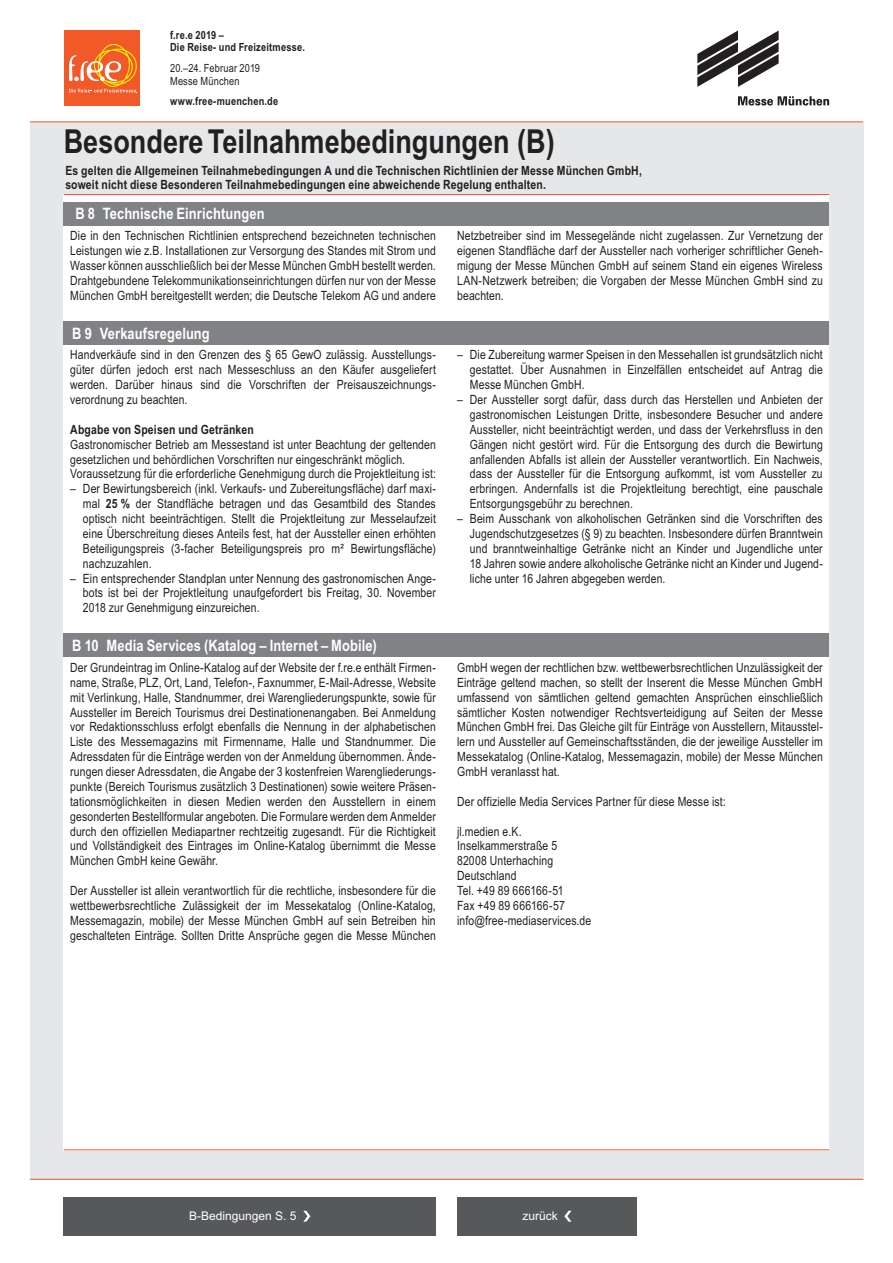
<style>
.page{position:relative;width:893px;height:1263px;background:#fff}
.page>*{position:absolute;margin:0;border:0;box-sizing:border-box;transform-origin:0 0}
.t1{font:700 33px "Arial Narrow";color:#231f20}
.t2{font:700 15.75px "Arial Narrow";letter-spacing:.005em;color:#fff}
.t3{font:12.75px/14.9px "Arial Narrow";letter-spacing:.01em;color:#231f20;text-align:justify}
.t4{font:700 12.75px/14.2px "Arial Narrow";letter-spacing:.015em;color:#231f20}
.t5{font:12px "Arial";color:#fff}
.t6{font:700 11.25px/12.8px "Arial Narrow";letter-spacing:.02em;color:#231f20}
.t7{font:11.25px/12.8px "Arial Narrow";letter-spacing:.015em;color:#231f20}
.s1{font-weight:700}
</style>
<div class="page">
<div style="left:30px;top:122px;width:833px;height:1057px;background:#e6e7e9"></div>
<hr style="left:30px;top:1179px;width:833px;height:1px;background:#f15929">
<div style="left:64px;top:194px;width:765px;height:956px;background:#fff"></div>
<hr style="left:30px;top:121px;width:833px;height:1px;background:#f15929">
<hr style="left:64px;top:1149px;width:765px;height:1px;background:#f15929">
<hr style="left:64px;top:194px;width:765px;height:1px;background:#f15929">
<svg style="left:738px;top:96px;width:91px;height:10px"></svg>
<svg style="left:697px;top:31px;width:82px;height:56px"></svg>
<div style="left:64px;top:1197px;width:372px;height:38px;background:#57585a"></div>
<svg style="left:303px;top:1211px;width:7px;height:11px"></svg>
<div style="left:457px;top:1197px;width:180px;height:38px;background:#57585a"></div>
<svg style="left:564px;top:1211px;width:7px;height:11px"></svg>
<div style="left:64px;top:321px;width:765px;height:23px;background:#808285"></div>
<div style="left:64px;top:634px;width:765px;height:23px;background:#808285"></div>
<div style="left:64px;top:202px;width:765px;height:23px;background:#808285"></div>
<div style="left:64px;top:30px;width:75px;height:75px;background:#f15929"></div>
<svg style="left:69px;top:44px;width:68px;height:49px"></svg>
<p class="t6" style="left:170px;top:28px;width:136px">f.re.e 2019 –<br>Die Reise- und Freizeitmesse.</p>
<p class="t7" style="left:170px;top:61px;width:92px">20.–24. Februar 2019<br>Messe München</p>
<p class="t6" style="left:170px;top:95px;width:110px">www.free-muenchen.de</p>
<h1 class="t1" style="left:64px;top:116px;width:492px">Besondere Teilnahmebedingungen (B)</h1>
<p class="t4" style="left:65px;top:162px;width:578px">Es gelten die Allgemeinen Teilnahmebedingungen A und die Technischen Richtlinien der Messe München GmbH, soweit nicht diese Besonderen Teilnahmebedingungen eine abweichende Regelung enthalten.</p>
<p class="t2" style="left:75px;top:202px;width:191px">B 8 Technische Einrichtungen</p>
<p class="t3" style="left:70px;top:228px;width:367px">Die in den Technischen Richtlinien entsprechend bezeichneten technischen Leistungen wie z.B. Installationen zur Versorgung des Standes mit Strom und Wasser können ausschließlich bei der Messe München GmbH bestellt werden.<br>Drahtgebundene Telekommunikationseinrichtungen dürfen nur von der Messe München GmbH bereitgestellt werden; die Deutsche Telekom AG und andere</p>
<p class="t3" style="left:457px;top:228px;width:367px">Netzbetreiber sind im Messegelände nicht zugelassen. Zur Vernetzung der eigenen Standfläche darf der Aussteller nach vorheriger schriftlicher Geneh&shy;migung der Messe München GmbH auf seinem Stand ein eigenes Wireless LAN-Netzwerk betreiben; die Vorgaben der Messe München GmbH sind zu beachten.</p>
<p class="t2" style="left:72px;top:321px;width:139px">B 9 Verkaufsregelung</p>
<p class="t3" style="left:70px;top:347px;width:367px">Handverkäufe sind in den Grenzen des § 65 GewO zulässig. Ausstellungs&shy;güter dürfen jedoch erst nach Messeschluss an den Käufer ausgeliefert werden. Darüber hinaus sind die Vorschriften der Preisauszeichnungs&shy;verordnung zu beachten.</p>
<p class="t4" style="left:70px;top:421px;width:185px">Abgabe von Speisen und Getränken</p>
<p class="t3" style="left:70px;top:436px;width:367px;text-align:left">Gastronomischer Betrieb am Messestand ist unter Beachtung der geltenden gesetzlichen und behördlichen Vorschriften nur eingeschränkt möglich.<br>Voraussetzung für die erforderliche Genehmigung durch die Projektleitung ist:</p>
<p class="t3" style="left:83px;top:481px;width:354px;text-indent:-13px">– Der Bewirtungsbereich (inkl. Verkaufs- und Zubereitungsfläche) darf maxi&shy;mal <span class="s1">25 %</span> der Standfläche betragen und das Gesamtbild des Standes optisch nicht beeinträchtigen. Stellt die Projektleitung zur Messelaufzeit eine Überschreitung dieses Anteils fest, hat der Aussteller einen erhöhten Beteiligungspreis (3-facher Beteiligungspreis pro m² Bewirtungsfläche) nachzuzahlen.</p>
<p class="t3" style="left:83px;top:570px;width:354px;text-indent:-13px">– Ein entsprechender Standplan unter Nennung des gastronomischen Ange&shy;bots ist bei der Projektleitung unaufgefordert bis Freitag, 30. November 2018 zur Genehmigung einzureichen.</p>
<p class="t2" style="left:72px;top:634px;width:306px">B 10 Media Services (Katalog – Internet – Mobile)</p>
<p class="t3" style="left:70px;top:659px;width:367px">Der Grundeintrag im Online-Katalog auf der Website der f.re.e enthält Firmen&shy;name, Straße, PLZ, Ort, Land, Telefon-, Faxnummer, E-Mail-Adresse, Website mit Verlinkung, Halle, Standnummer, drei Warengliederungspunkte, sowie für Aussteller im Bereich Tourismus drei Destinationenangaben. Bei Anmeldung vor Redaktionsschluss erfolgt ebenfalls die Nennung in der alphabetischen Liste des Messemagazins mit Firmenname, Halle und Standnummer. Die Adressdaten für die Einträge werden von der Anmeldung übernommen. Ände&shy;rungen dieser Adressdaten, die Angabe der 3 kostenfreien Warengliederungs&shy;punkte (Bereich Tourismus zusätzlich 3 Destinationen) sowie weitere Präsen&shy;tationsmöglichkeiten in diesen Medien werden den Ausstellern in einem gesonderten Bestellformular angeboten. Die Formulare werden dem Anmelder durch den offiziellen Mediapartner rechtzeitig zugesandt. Für die Richtigkeit und Vollständigkeit des Eintrages im Online-Katalog übernimmt die Messe München GmbH keine Gewähr.</p>
<p class="t3" style="left:70px;top:883px;width:367px">Der Aussteller ist allein verantwortlich für die rechtliche, insbesondere für die wettbewerbsrechtliche Zulässigkeit der im Messekatalog (Online-Katalog, Messemagazin, mobile) der Messe München GmbH auf sein Betreiben hin geschalteten Einträge. Sollten Dritte Ansprüche gegen die Messe München</p>
<p class="t3" style="left:470px;top:347px;width:354px;text-indent:-13px">– Die Zubereitung warmer Speisen in den Messehallen ist grundsätzlich nicht gestattet. Über Ausnahmen in Einzelfällen entscheidet auf Antrag die Messe München GmbH.</p>
<p class="t3" style="left:470px;top:392px;width:354px;text-indent:-13px">– Der Aussteller sorgt dafür, dass durch das Herstellen und Anbieten der gastronomischen Leistungen Dritte, insbesondere Besucher und andere Aussteller, nicht beeinträchtigt werden, und dass der Verkehrsfluss in den Gängen nicht gestört wird. Für die Entsorgung des durch die Bewirtung anfallenden Abfalls ist allein der Aussteller verantwortlich. Ein Nachweis, dass der Aussteller für die Entsorgung aufkommt, ist vom Aussteller zu erbringen. Andernfalls ist die Projektleitung berechtigt, eine pauschale Entsorgungsgebühr zu berechnen.</p>
<p class="t3" style="left:470px;top:511px;width:354px;text-indent:-13px">– Beim Ausschank von alkoholischen Getränken sind die Vorschriften des Jugendschutzgesetzes (§ 9) zu beachten. Insbesondere dürfen Branntwein und branntweinhaltige Getränke nicht an Kinder und Jugendliche unter 18 Jahren sowie andere alkoholische Getränke nicht an Kinder und Jugend&shy;liche unter 16 Jahren abgegeben werden.</p>
<p class="t3" style="left:457px;top:659px;width:367px">GmbH wegen der rechtlichen bzw. wettbewerbsrechtlichen Unzulässigkeit der Einträge geltend machen, so stellt der Inserent die Messe München GmbH umfassend von sämtlichen geltend gemachten Ansprüchen einschließlich sämtlicher Kosten notwendiger Rechtsverteidigung auf Seiten der Messe München GmbH frei. Das Gleiche gilt für Einträge von Ausstellern, Mitausstel&shy;lern und Aussteller auf Gemeinschaftsständen, die der jeweilige Aussteller im Messekatalog (Online-Katalog, Messemagazin, mobile) der Messe München GmbH veranlasst hat.</p>
<p class="t3" style="left:457px;top:793px;width:270px">Der offizielle Media Services Partner für diese Messe ist:</p>
<p class="t3" style="left:457px;top:823px;width:136px;text-align:left">jl.medien e.K.<br>Inselkammerstraße 5<br>82008 Unterhaching<br>Deutschland<br>Tel. +49 89 666166-51<br>Fax +49 89 666166-57 info@free-mediaservices.de</p>
<p class="t5" style="left:189px;top:1208px;width:109px">B-Bedingungen S. 5</p>
<p class="t5" style="left:522px;top:1208px;width:37px">zurück</p>
</div>
